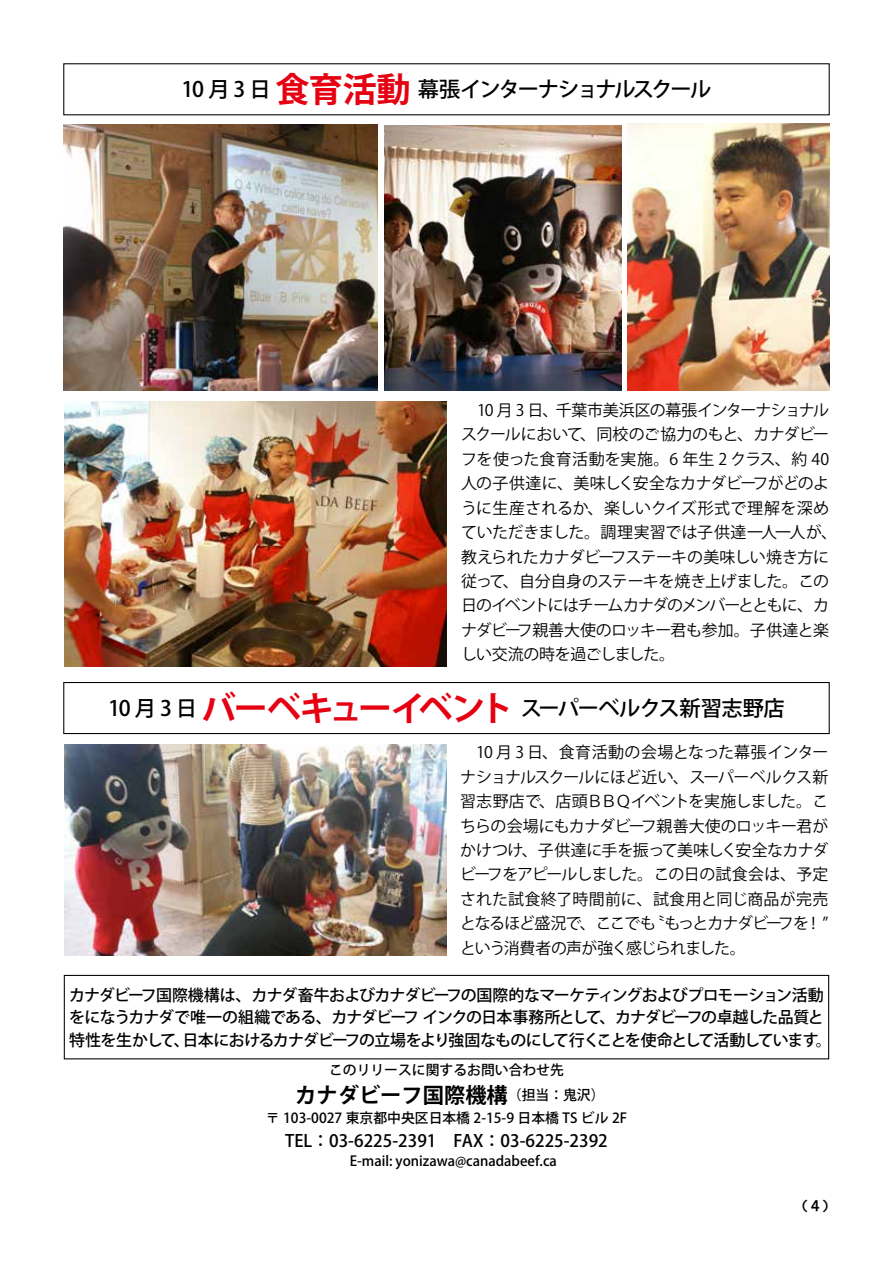
<style>
.page{position:relative;width:893px;height:1263px;background:#fff}
.page>*{position:absolute;margin:0;border:0;box-sizing:border-box;transform-origin:0 0}
.t1{font:700 34.05px "Koz Go Pro";letter-spacing:-.045em;color:#e60012}
.t2{font:500 21.3px "Koz Go Pro";letter-spacing:-.095em;color:#000}
.t3{font:500 21.3px "Koz Go Pro";letter-spacing:-.03em;color:#000}
.t4{font:700 21.3px "Koz Go Pro";color:#000}
.t5{font:500 21.3px "Koz Go Pr 6 N";letter-spacing:.18em;color:#000}
.t6{font:500 16.95px "Koz Go Pro";color:#000}
.t7{font:15.9px/24.5px "Koz Go Pr 6 N";letter-spacing:-.035em;color:#000;text-align:right}
.t8{font:500 15.9px "Koz Go Pro";letter-spacing:-.055em;color:#000}
.t9{font:15.9px/24.5px "Koz Go Pr 6 N";letter-spacing:-.055em;color:#000}
.t10{font:15.9px "Koz Go Pr 6 N";letter-spacing:.01em;color:#000}
.t11{font:15.9px/24.5px "Koz Go Pr 6 N";letter-spacing:-.065em;color:#000}
.t12{font:15.9px "Koz Go Pr 6 N";letter-spacing:-.01em;color:#000}
.t13{font:15.9px "Koz Go Pr 6 N";letter-spacing:-.09em;color:#000}
.t14{font:15.9px "Koz Go Pr 6 N";letter-spacing:-.07em;color:#000}
.t15{font:500 13.8px/25px "Koz Go Pro";color:#000}
.t16{font:13.8px "HGS Gothic E";color:#000}
</style>
<div class="page">
<div style="left:64px;top:975px;width:765px;height:84px;border:1px solid #000"></div>
<img style="left:64px;top:402px;width:382px;height:264px">
<img style="left:627px;top:123px;width:202px;height:268px">
<img style="left:63px;top:125px;width:314px;height:266px">
<img style="left:64px;top:744px;width:382px;height:212px">
<div style="left:63px;top:682px;width:767px;height:52px;border:1px solid #000"></div>
<img style="left:385px;top:125px;width:237px;height:266px">
<h2 class="t5" style="left:182px;top:78px;width:90px">10月3日</h2>
<h1 class="t1" style="left:275px;top:68px;width:137px">食育活動</h1>
<h2 class="t2" style="left:418px;top:76px;width:295px">幕張インターナショナルスクール</h2>
<p class="t7" style="left:461px;top:398px;width:99px">　10 月 3 日、</p>
<p class="t7" style="left:556px;top:398px;width:275px">千葉市美浜区の幕張インターナショナル</p>
<p class="t7" style="left:580px;top:423px;width:251px">、同校のご協力のもと、カナダビー</p>
<p class="t14" style="left:461px;top:425px;width:123px">スクールにおいて</p>
<p class="t10" style="left:461px;top:450px;width:370px">フを使った食育活動を実施。6 年生 2 クラス、約 40</p>
<p class="t7" style="left:461px;top:471px;width:370px">人の子供達に、美味しく安全なカナダビーフがどのよ</p>
<p class="t10" style="left:461px;top:499px;width:370px">うに生産されるか、楽しいクイズ形式で理解を深め</p>
<p class="t12" style="left:461px;top:523px;width:378px">ていただきました。調理実習では子供達一人一人が、</p>
<p class="t7" style="left:461px;top:545px;width:370px">教えられたカナダビーフステーキの美味しい焼き方に</p>
<p class="t7" style="left:503px;top:569px;width:328px">、自分自身のステーキを焼き上げました。この</p>
<p class="t9" style="left:461px;top:569px;width:370px">従って<br>日のイベントにはチームカナダのメンバーとともに、カナダビーフ親善大使のロッキー君も参加。子供達と楽しい交流の時を過ごしました。</p>
<h2 class="t5" style="left:108px;top:696px;width:90px">10月3日</h2>
<h1 class="t1" style="left:202px;top:686px;width:313px">バーベキューイベント</h1>
<h2 class="t3" style="left:521px;top:695px;width:266px">スーパーベルクス新習志野店</h2>
<p class="t7" style="left:460px;top:740px;width:370px">　10 月 3 日、食育活動の会場となった幕張インターナショナルスクールにほど近い、スーパーベルクス新習志野店で、店頭ＢＢＱイベントを実施しました。こちらの会場にもカナダビーフ親善大使のロッキー君がかけつけ、子供達に手を振って美味しく安全なカナダビーフをアピールしました。この日の試食会は、予定された試食終了時間前に、試食用と同じ商品が完売!“</p>
<p class="t13" style="left:648px;top:914px;width:162px">〝もっとカナダビーフを</p>
<p class="t11" style="left:460px;top:912px;width:287px">となるほど盛況で、ここでも<br>という消費者の声が強く感じられました。</p>
<p class="t8" style="left:69px;top:985px;width:756px">カナダビーフ国際機構は、カナダ畜牛およびカナダビーフの国際的なマーケティングおよびプロモーション活動</p>
<p class="t8" style="left:69px;top:1007px;width:756px">をになうカナダで唯一の組織である、カナダビーフインクの日本事務所として、カナダビーフの卓越した品質と</p>
<p class="t8" style="left:816px;top:1029px;width:17px">。</p>
<p class="t8" style="left:69px;top:1029px;width:751px">特性を生かして日本におけるカナダビーフの立場をより強固なものにして行くことを使命として活動しています</p>
<p class="t8" style="left:174px;top:1029px;width:17px">、</p>
<p class="t15" style="left:508px;top:1058px;width:98px;text-indent:-179px">このリリースに関するお問い合わせ先<br>（担当：鬼沢(</p>
<h2 class="t4" style="left:295px;top:1082px;width:214px">カナダビーフ国際機構</h2>
<p class="t15" style="left:266px;top:1106px;width:363px">〒 103-0027 東京都中央区日本橋 2-15-9 日本橋 TS ビル F2</p>
<p class="t6" style="left:285px;top:1130px;width:324px">TEL：03-6225-2391　FAX：03-6225-2392</p>
<p class="t15" style="left:336px;top:1149px;width:222px">　 -E mail: yonizawa@canadabeef.ca</p>
<p class="t16" style="left:795px;top:1199px;width:43px">)４(</p>
</div>
